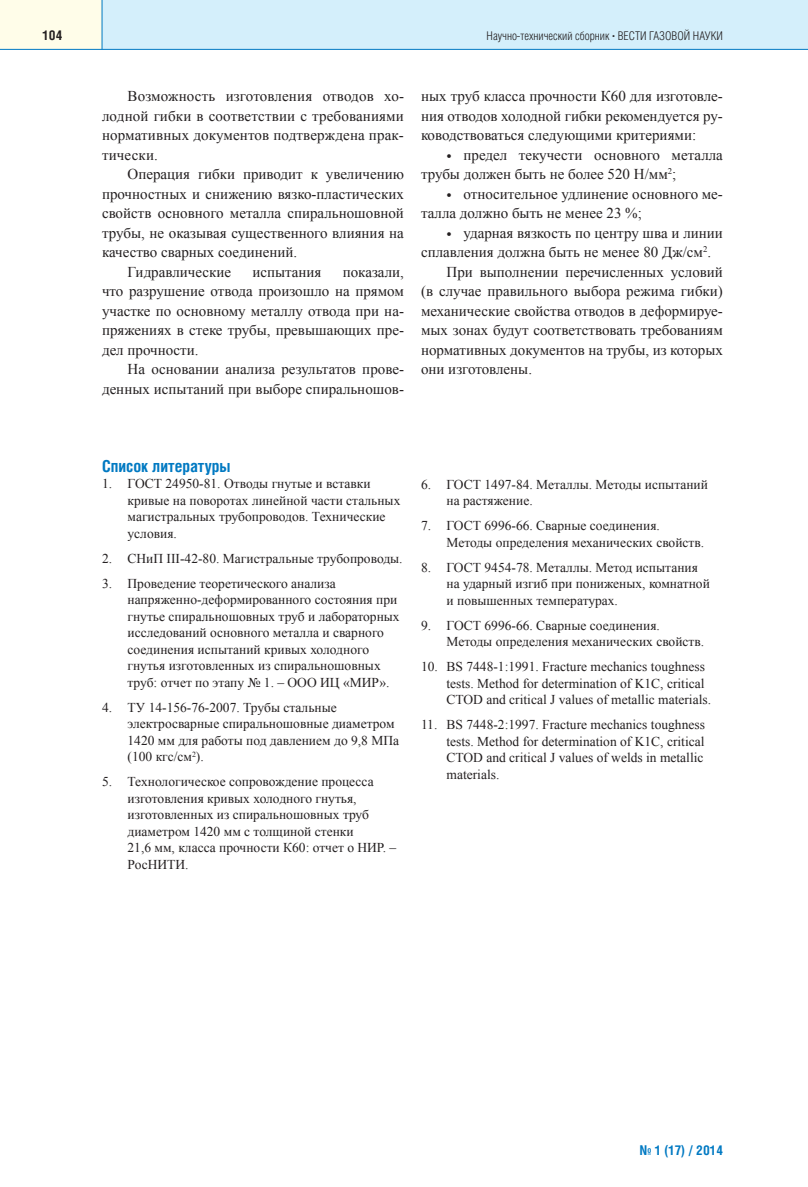
<style>
.page{position:relative;width:808px;height:1187px;background:#fff}
.page>*{position:absolute;margin:0;border:0;box-sizing:border-box;transform-origin:0 0}
.t1{font:700 16.5px "Helios Cond";color:#0079c2}
.t2{font:15px/19.5px "Times New Roman";color:#231f20;text-align:justify}
.t3{font:13.5px/16.5px "Times New Roman";color:#231f20}
.t4{font:700 13.5px "Helios Cond";color:#0079c2}
.t5{font:700 13.5px "Helios Cond";color:#231f20}
.t6{font:300 12px "Helios Cond";color:#231f20}
.s1{font-family:"Times New Roman";font-weight:700}
</style>
<div class="page">
<div style="left:102px;top:0;width:706px;height:49px;background:#d4effb"></div>
<div style="left:0;top:0;width:102px;height:49px;background:#fffde9"></div>
<hr style="left:0;top:49px;width:808px;height:1px;background:#0079c2">
<hr style="left:102px;top:0;width:1px;height:49px;background:#0079c2">
<p class="t5" style="left:42px;top:31px;width:21px">104</p>
<p class="t6" style="left:487px;top:32px;width:238px">Научно-технический сборник <span class="s1">·</span> ВЕСТИ ГАЗОВОЙ НАУКИ</p>
<p class="t2" style="left:102px;top:86px;width:303px;text-indent:26px">Возможность изготовления отводов хо&shy;лодной гибки в соответствии с требованиями нормативных документов подтверждена прак&shy;тически.</p>
<p class="t2" style="left:128px;top:164px;width:278px">Операция гибки приводит к увеличению</p>
<p class="t2" style="left:102px;top:184px;width:303px">прочностных и снижению вязко-пластических</p>
<p class="t2" style="left:102px;top:203px;width:303px">свойств основного металла спиральношовной</p>
<p class="t2" style="left:102px;top:223px;width:303px">трубы, не оказывая существенного влияния на</p>
<p class="t2" style="left:102px;top:242px;width:197px">качество сварных соединений.</p>
<p class="t2" style="left:128px;top:262px;width:105px">Гидравлические</p>
<p class="t2" style="left:252px;top:262px;width:71px">испытания</p>
<p class="t2" style="left:102px;top:262px;width:303px;text-indent:241px">показали, что разрушение отвода произошло на прямом участке по основному металлу отвода при на&shy;пряжениях в стеке трубы, превышающих пре&shy;дел прочности.</p>
<p class="t2" style="left:102px;top:359px;width:303px;text-align:right">На основании анализа результатов прове&shy;денных испытаний при выборе спиральношов-</p>
<p class="t2" style="left:421px;top:86px;width:303px">ных труб класса прочности К60 для изготовле&shy;ния отводов холодной гибки рекомендуется ру&shy;ководствоваться следующими критериями:</p>
<p class="t2" style="left:421px;top:145px;width:303px;text-indent:26px">• предел текучести основного металла трубы должен быть не более 520 Н/мм<sup>2</sup>;</p>
<p class="t2" style="left:421px;top:184px;width:303px;text-indent:26px">• относительное удлинение основного ме&shy;талла должно быть не менее 23 %;</p>
<p class="t2" style="left:446px;top:223px;width:278px">• ударная вязкость по центру шва и линии</p>
<p class="t2" style="left:421px;top:242px;width:292px">сплавления должна быть не менее 80 Дж/см<sup>2</sup>.</p>
<p class="t2" style="left:446px;top:262px;width:278px">При выполнении перечисленных условий</p>
<p class="t2" style="left:421px;top:281px;width:303px">(в случае правильного выбора режима гибки)</p>
<p class="t2" style="left:421px;top:301px;width:303px">механические свойства отводов в деформируе-</p>
<p class="t2" style="left:421px;top:320px;width:303px">мых зонах будут соответствовать требованиям</p>
<p class="t2" style="left:421px;top:340px;width:303px">нормативных документов на трубы, из которых</p>
<p class="t2" style="left:421px;top:359px;width:113px">они изготовлены.</p>
<p class="t1" style="left:102px;top:460px;width:130px">Список литературы</p>
<p class="t3" style="left:128px;top:475px;width:274px;text-indent:-26px">1. ГОСТ 24950-81. Отводы гнутые и вставки кривые на поворотах линейной части стальных магистральных трубопроводов. Технические условия.</p>
<p class="t3" style="left:102px;top:550px;width:302px">2. СНиП III-42-80. Магистральные трубопроводы.</p>
<p class="t3" style="left:128px;top:575px;width:274px;text-indent:-26px">3. Проведение теоретического анализа напряженно-деформированного состояния при гнутье спиральношовных труб и лабораторных исследований основного металла и сварного соединения испытаний кривых холодного гнутья изготовленных из спиральношовных труб: отчет по этапу № 1. – ООО ИЦ «МИР».</p>
<p class="t3" style="left:128px;top:699px;width:273px;text-indent:-26px">4. ТУ 14-156-76-2007. Трубы стальные электросварные спиральношовные диаметром 1420 мм для работы под давлением до 9,8 МПа (100 кгс/см<sup>2</sup>).</p>
<p class="t3" style="left:128px;top:773px;width:270px;text-indent:-26px">5. Технологическое сопровождение процесса изготовления кривых холодного гнутья, изготовленных из спиральношовных труб диаметром 1420 мм с толщиной стенки<br>21,6 мм, класса прочности К60: отчет о НИР. – РосНИТИ.</p>
<p class="t3" style="left:446px;top:476px;width:263px;text-indent:-26px">6. ГОСТ 1497-84. Металлы. Методы испытаний на растяжение.</p>
<p class="t3" style="left:446px;top:517px;width:259px;text-indent:-26px">7. ГОСТ 6996-66. Сварные соединения.<br>Методы определения механических свойств.</p>
<p class="t3" style="left:446px;top:559px;width:265px;text-indent:-26px">8. ГОСТ 9454-78. Металлы. Метод испытания на ударный изгиб при пониженых, комнатной и повышенных температурах.</p>
<p class="t3" style="left:446px;top:617px;width:259px;text-indent:-26px">9. ГОСТ 6996-66. Сварные соединения.<br>Методы определения механических свойств.</p>
<p class="t3" style="left:446px;top:658px;width:266px;text-indent:-26px">10. BS 7448-1:1991. Fracture mechanics toughness tests. Method for determination of K1C, critical<br>CTOD and critical J values of metallic materials.</p>
<p class="t3" style="left:446px;top:716px;width:260px;text-align:justify;text-indent:-26px">11. BS 7448-2:1997. Fracture mechanics toughness tests. Method for determination of K1C, critical CTOD and critical J values of welds in metallic materials.</p>
<p class="t4" style="left:640px;top:1145px;width:84px">№ 1 (17) / 2014</p>
</div>
